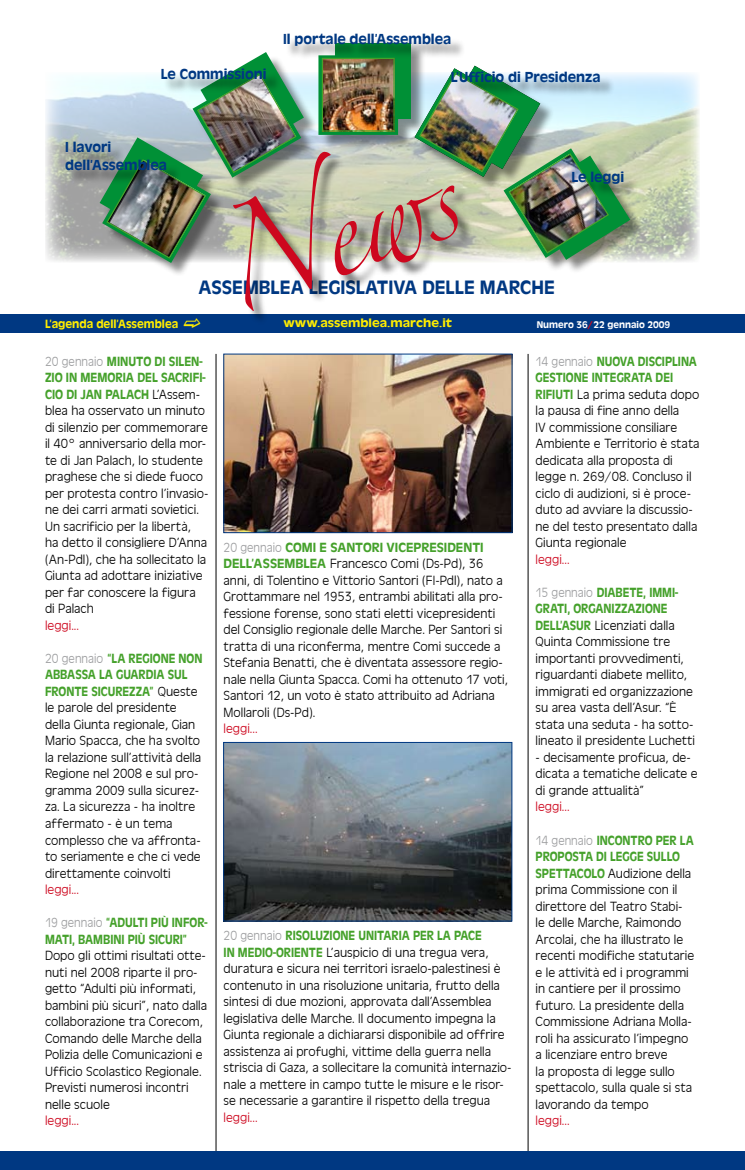
<style>
.page{position:relative;width:745px;height:1170px;background:#fff}
.page>*{position:absolute;margin:0;border:0;box-sizing:border-box;transform-origin:0 0}
.t1{font:86.25px "Zapfino";color:#cd071e;scale:.87 1}
.t2{font:500 20px "Antique Oli T";color:#003882}
.t3{font:500 15px/18px "Antique Oli T";color:#003882}
.t4{font:13.75px/16.5px "Antique Oli T Ligh";color:#000}
.t5{font:500 13.75px/16.5px "Antique Oli T";color:#45a12b;scale:.9 1}
.t6{font:500 13.75px/16.5px "Antique Oli T";color:#45a12b;scale:.92 1}
.t7{font:13.75px "Antique Oli T Ligh";color:#cd071e}
.t8{font:500 13.75px "Antique Oli T";color:#45a12b}
.t9{font:500 12.38px "Antique Oli T";color:#ffed00;scale:1.11 1}
.t10{font:500 12.38px "Antique Oli T";color:#ffed00}
.t11{font:500 10px "Antique Oli T";color:#fff}
.s1{font-size:93.75px}
.s2{font-family:"Antique Oli T Ligh";font-weight:400;color:#9c9d9f}
.s3{font-family:"Antique Oli T Ligh";font-weight:400;color:#000}
.s4{font-family:"Antique Oli T";font-weight:500;color:#45a12b}
.s5{color:#cd071e}
</style>
<div class="page">
<img style="left:45px;top:73px;width:654px;height:189px">
<div style="left:101px;top:45px;width:543px;height:232px;background:#000;opacity:.45"></div>
<div style="left:334px;top:43px;width:76px;height:76px;background:#009036"></div>
<svg style="left:318px;top:61px;width:80px;height:74px"></svg>
<img style="left:323px;top:61px;width:69px;height:69px">
<div style="left:321px;top:58px;width:73px;height:74px;border:1px solid #45a12b"></div>
<img style="left:411px;top:66px;width:219px;height:194px">
<img style="left:100px;top:52px;width:204px;height:213px">
<div style="left:0;top:314px;width:744px;height:19px;background:#003882"></div>
<div style="left:234px;top:153px;width:238px;height:172px;background:#000;opacity:.55"></div>
<hr style="left:216px;top:354px;width:1px;height:815px;background:#000">
<hr style="left:527px;top:354px;width:1px;height:815px;background:#000">
<div style="left:68px;top:144px;width:113px;height:41px;background:#000;opacity:.45"></div>
<div style="left:163px;top:70px;width:118px;height:24px;background:#000;opacity:.45"></div>
<div style="left:285px;top:36px;width:180px;height:25px;background:#000;opacity:.45"></div>
<div style="left:453px;top:74px;width:161px;height:24px;background:#000;opacity:.45"></div>
<div style="left:573px;top:174px;width:65px;height:25px;background:#000;opacity:.45"></div>
<div style="left:0;top:1151px;width:744px;height:18px;background:#003882"></div>
<img style="left:225px;top:744px;width:284px;height:175px">
<div style="left:223px;top:742px;width:288px;height:179px;border:1px solid #003882"></div>
<img style="left:225px;top:356px;width:285px;height:175px">
<div style="left:223px;top:354px;width:289px;height:179px;border:1px solid #003882"></div>
<p class="t3" style="left:161px;top:65px;width:107px">Le Commissioni</p>
<p class="t3" style="left:283px;top:31px;width:170px">Il portale dell’Assemblea</p>
<p class="t3" style="left:450px;top:68px;width:151px">L’Ufficio di Presidenza</p>
<p class="t3" style="left:65px;top:138px;width:103px">I lavori dell’Assemblea</p>
<h1 class="t1" style="left:206px;top:239px;width:284px;rotate:-20deg"><span class="s1">N</span>ews</h1>
<h2 class="t2" style="left:198px;top:276px;width:357px">ASSEMBLEA LEGISLATIVA DELLE MARCHE</h2>
<p class="t3" style="left:571px;top:168px;width:54px">Le leggi</p>
<p class="t10" style="left:45px;top:316px;width:135px">L’agenda dell’Assemblea</p>
<p class="t9" style="left:283px;top:315px;width:153px">www.assemblea.marche.it</p>
<p class="t6" style="left:45px;top:353px;width:176px"><span class="s2">20 gennaio</span> MINUTO DI SILEN-<br>ZIO IN MEMORIA DEL SACRIFI-<br>CIO DI JAN PALACH <span class="s3">L’Assem-</span></p>
<p class="t4" style="left:45px;top:403px;width:165px">blea ha osservato un minuto di silenzio per commemorare il 40° anniversario della mor&shy;te di Jan Palach, lo studente praghese che si diede fuoco per protesta contro l’invasio&shy;ne dei carri armati sovietici.<br>Un sacrificio per la libertà,<br>ha detto il consigliere D’Anna (An-Pdl), che ha sollecitato la<br>Giunta ad adottare iniziative per far conoscere la figura di Palach</p>
<p class="t7" style="left:45px;top:618px;width:36px">leggi...</p>
<p class="t5" style="left:45px;top:650px;width:176px"><span class="s2">20 gennaio</span> “LA REGIONE NON<br>ABBASSA LA GUARDIA SUL<br>FRONTE SICUREZZA” <span class="s3">Queste</span></p>
<p class="t4" style="left:45px;top:700px;width:158px">le parole del presidente della Giunta regionale, Gian<br>Mario Spacca, che ha svolto la relazione sull’attività della<br>Regione nel 2008 e sul pro&shy;gramma 2009 sulla sicurez&shy;za. La sicurezza - ha inoltre affermato - è un tema complesso che va affronta&shy;to seriamente e che ci vede direttamente coinvolti</p>
<p class="t7" style="left:45px;top:882px;width:36px">leggi...</p>
<p class="t5" style="left:45px;top:914px;width:182px"><span class="s2">19 gennaio</span> “ADULTI PIÙ INFOR-<br>MATI, BAMBINI PIÙ SICURI”</p>
<p class="t4" style="left:45px;top:947px;width:163px">Dopo gli ottimi risultati otte&shy;nuti nel 2008 riparte il pro&shy;getto “Adulti più informati, bambini più sicuri”, nato dalla collaborazione tra Corecom,<br>Comando delle Marche della<br>Polizia delle Comunicazioni e<br>Ufficio Scolastico Regionale.<br>Previsti numerosi incontri nelle scuole</p>
<p class="t7" style="left:45px;top:1113px;width:36px">leggi...</p>
<p class="t8" style="left:223px;top:539px;width:261px"><span class="s2">20 gennaio</span> COMI E SANTORI VICEPRESIDENTI</p>
<p class="t4" style="left:223px;top:555px;width:286px"><span class="s4">DELL’ASSEMBLEA</span> Francesco Comi (Ds-Pd), 36 anni, di Tolentino e Vittorio Santori (FI-Pdl), nato a Grottammare nel 1953, entrambi abilitati alla pro&shy;fessione forense, sono stati eletti vicepresidenti del Consiglio regionale delle Marche. Per Santori si tratta di una riconferma, mentre Comi succede a Stefania Benatti, che è diventata assessore regio&shy;nale nella Giunta Spacca. Comi ha ottenuto 17 voti, Santori 12, un voto è stato attribuito ad Adriana Mollaroli (Ds-Pd).</p>
<p class="t7" style="left:223px;top:721px;width:36px">leggi...</p>
<p class="t5" style="left:223px;top:927px;width:288px"><span class="s2">20 gennaio</span> RISOLUZIONE UNITARIA PER LA PACE</p>
<p class="t4" style="left:223px;top:944px;width:289px"><span class="s4">IN MEDIO-ORIENTE</span> L’auspicio di una tregua vera, duratura e sicura nei territori israelo-palestinesi è contenuto in una risoluzione unitaria, frutto della sintesi di due mozioni, approvata dall’Assemblea legislativa delle Marche. Il documento impegna la Giunta regionale a dichiararsi disponibile ad offrire assistenza ai profughi, vittime della guerra nella striscia di Gaza, a sollecitare la comunità internazio&shy;nale a mettere in campo tutte le misure e le risor&shy;se necessarie a garantire il rispetto della tregua</p>
<p class="t7" style="left:223px;top:1109px;width:36px">leggi...</p>
<p class="t11" style="left:536px;top:319px;width:135px">Numero 36<span class="s5">/</span>22 gennaio 2009</p>
<p class="t5" style="left:535px;top:353px;width:181px"><span class="s2">14 gennaio</span> NUOVA DISCIPLINA<br>GESTIONE INTEGRATA DEI</p>
<p class="t4" style="left:535px;top:386px;width:165px"><span class="s4">RIFIUTI</span> La prima seduta dopo la pausa di fine anno della<br>IV commissione consiliare<br>Ambiente e Territorio è stata dedicata alla proposta di legge n. 269/08. Concluso il ciclo di audizioni, si è proce&shy;duto ad avviare la discussio&shy;ne del testo presentato dalla<br>Giunta regionale</p>
<p class="t7" style="left:535px;top:552px;width:36px">leggi...</p>
<p class="t5" style="left:535px;top:584px;width:160px"><span class="s2">15 gennaio</span> DIABETE, IMMI-<br>GRATI, ORGANIZZAZIONE</p>
<p class="t4" style="left:535px;top:617px;width:161px"><span class="s4">DELL’ASUR</span> Licenziati dalla<br>Quinta Commissione tre importanti provvedimenti, riguardanti diabete mellito, immigrati ed organizzazione su area vasta dell’Asur. “È stata una seduta - ha sotto&shy;lineato il presidente Luchetti</p>
<p class="t4" style="left:535px;top:749px;width:163px">- decisamente proficua, de&shy;dicata a tematiche delicate e di grande attualità”</p>
<p class="t7" style="left:535px;top:799px;width:36px">leggi...</p>
<p class="t5" style="left:535px;top:831px;width:177px"><span class="s2">14 gennaio</span> INCONTRo PER LA<br>PROPOSTA DI LEGGE SULLO</p>
<p class="t4" style="left:535px;top:865px;width:160px"><span class="s4">SPETTACOLO</span> Audizione della prima Commissione con il direttore del Teatro Stabi&shy;le delle Marche, Raimondo<br>Arcolai, che ha illustrato le recenti modifiche statutarie e le attività ed i programmi in cantiere per il prossimo futuro. La presidente della<br>Commissione Adriana Molla&shy;roli ha assicurato l’impegno a licenziare entro breve<br>la proposta di legge sullo spettacolo, sulla quale si sta lavorando da tempo</p>
<p class="t7" style="left:535px;top:1113px;width:36px">leggi...</p>
</div>
